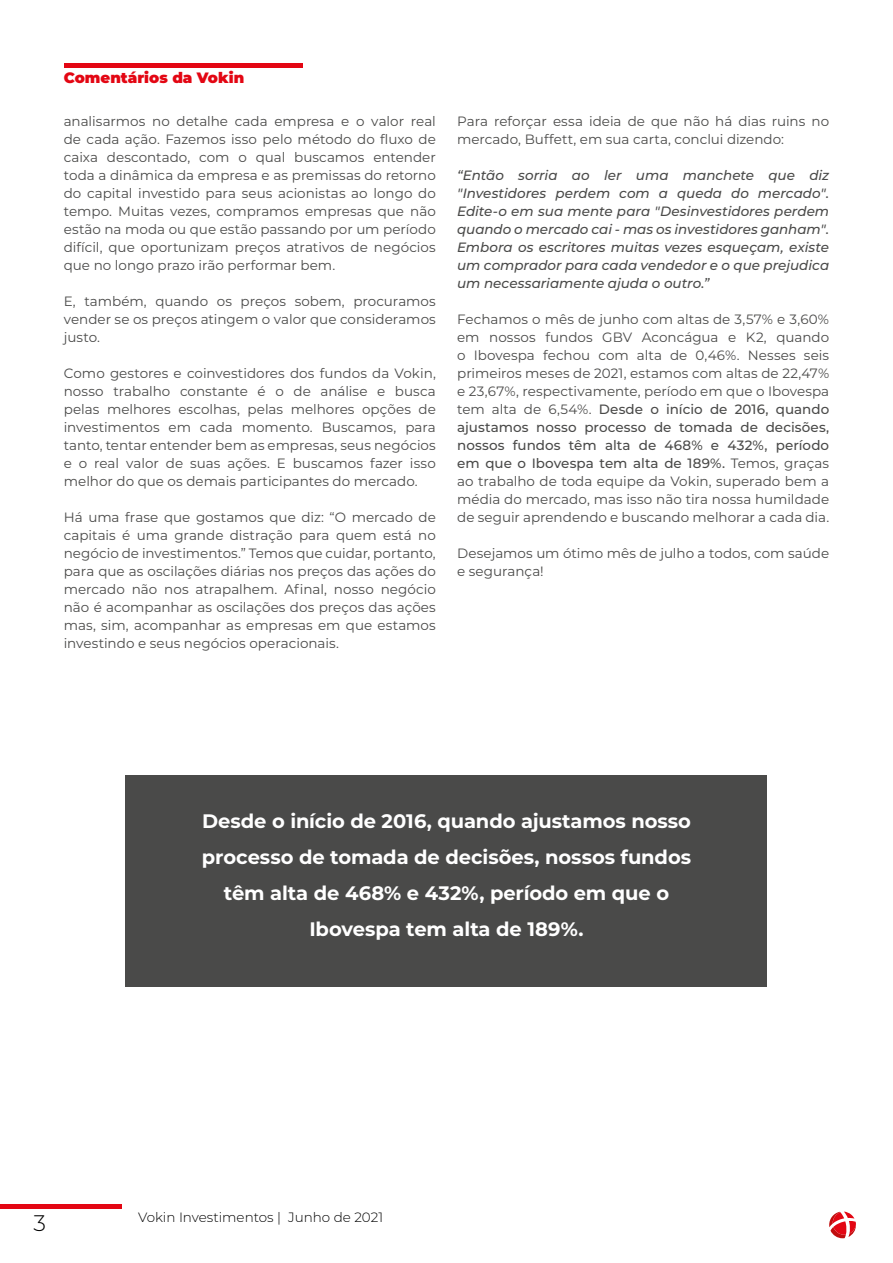
<style>
.page{position:relative;width:893px;height:1263px;background:#fff}
.page>*{position:absolute;margin:0;border:0;box-sizing:border-box;transform-origin:0 0}
.t1{font:300 22.5px "Montserrat";color:#000}
.t2{font:700 19.5px/36px "Montserrat";letter-spacing:-.005em;color:#fff;text-align:center}
.t3{font:900 15px "Montserrat";color:#e30613}
.t4{font:13.5px/18px "Montserrat";color:#4a4a49;text-align:justify}
.t5{font:italic 500 13.5px/18px "Montserrat";color:#4a4a49;text-align:justify}
.t6{font:300 13.5px "Montserrat";color:#000}
.s1{font-weight:500}
</style>
<div class="page">
<div style="left:0;top:1204px;width:121px;height:5px;background:#e30613"></div>
<svg style="left:829px;top:1211px;width:27px;height:27px"></svg>
<hr style="left:65px;top:64px;width:238px;height:4px;background:#e30613">
<div style="left:126px;top:775px;width:641px;height:211px;background:#4a4a49"></div>
<p class="t3" style="left:64px;top:66px;width:182px">Comentários da Vokin</p>
<p class="t4" style="left:64px;top:112px;width:374px">analisarmos no detalhe cada empresa e o valor real de cada ação. Fazemos isso pelo método do fluxo de caixa descontado, com o qual buscamos entender toda a dinâmica da empresa e as premissas do retorno do capital investido para seus acionistas ao longo do tempo. Muitas vezes, compramos empresas que não estão na moda ou que estão passando por um período difícil, que oportunizam preços atrativos de negócios que no longo prazo irão performar bem.</p>
<p class="t4" style="left:64px;top:292px;width:374px">E, também, quando os preços sobem, procuramos vender se os preços atingem o valor que consideramos justo.</p>
<p class="t4" style="left:64px;top:364px;width:374px">Como gestores e coinvestidores dos fundos da Vokin, nosso trabalho constante é o de análise e busca pelas melhores escolhas, pelas melhores opções de investimentos em cada momento. Buscamos, para tanto, tentar entender bem as empresas, seus negócios e o real valor de suas ações. E buscamos fazer isso melhor do que os demais participantes do mercado.</p>
<p class="t4" style="left:64px;top:508px;width:374px">Há uma frase que gostamos que diz: “O mercado de capitais é uma grande distração para quem está no negócio de investimentos.” Temos que cuidar, portanto, para que as oscilações diárias nos preços das ações do mercado não nos atrapalhem. Afinal, nosso negócio não é acompanhar as oscilações dos preços das ações mas, sim, acompanhar as empresas em que estamos investindo e seus negócios operacionais.</p>
<p class="t4" style="left:457px;top:112px;width:374px">Para reforçar essa ideia de que não há dias ruins no mercado, Buffett, em sua carta, conclui dizendo:</p>
<p class="t5" style="left:457px;top:166px;width:374px">“Então sorria ao ler uma manchete que diz "Investidores perdem com a queda do mercado".<br>Edite-o em sua mente para "Desinvestidores perdem quando o mercado cai - mas os investidores ganham".<br>Embora os escritores muitas vezes esqueçam, existe um comprador para cada vendedor e o que prejudica um necessariamente ajuda o outro.”</p>
<p class="t4" style="left:457px;top:310px;width:374px">Fechamos o mês de junho com altas de 3,57% e 3,60% em nossos fundos GBV Aconcágua e K2, quando o Ibovespa fechou com alta de 0,46%. Nesses seis primeiros meses de 2021, estamos com altas de 22,47% e 23,67%, respectivamente, período em que o Ibovespa tem alta de 6,54%. <span class="s1">Desde o início de 2016, quando ajustamos nosso processo de tomada de decisões, nossos fundos têm alta de 468% e 432%, período em que o Ibovespa tem alta de 189%.</span> Temos, graças ao trabalho de toda equipe da Vokin, superado bem a média do mercado, mas isso não tira nossa humildade de seguir aprendendo e buscando melhorar a cada dia.</p>
<p class="t4" style="left:457px;top:544px;width:374px">Desejamos um ótimo mês de julho a todos, com saúde e segurança!</p>
<h2 class="t2" style="left:202px;top:802px;width:491px">Desde o início de 2016, quando ajustamos nosso processo de tomada de decisões, nossos fundos têm alta de 468% e 432%, período em que o Ibovespa tem alta de 189%.</h2>
<h1 class="t1" style="left:33px;top:1207px;width:14px">3</h1>
<p class="t6" style="left:138px;top:1208px;width:246px">Vokin Investimentos | Junho de 2021</p>
</div>
